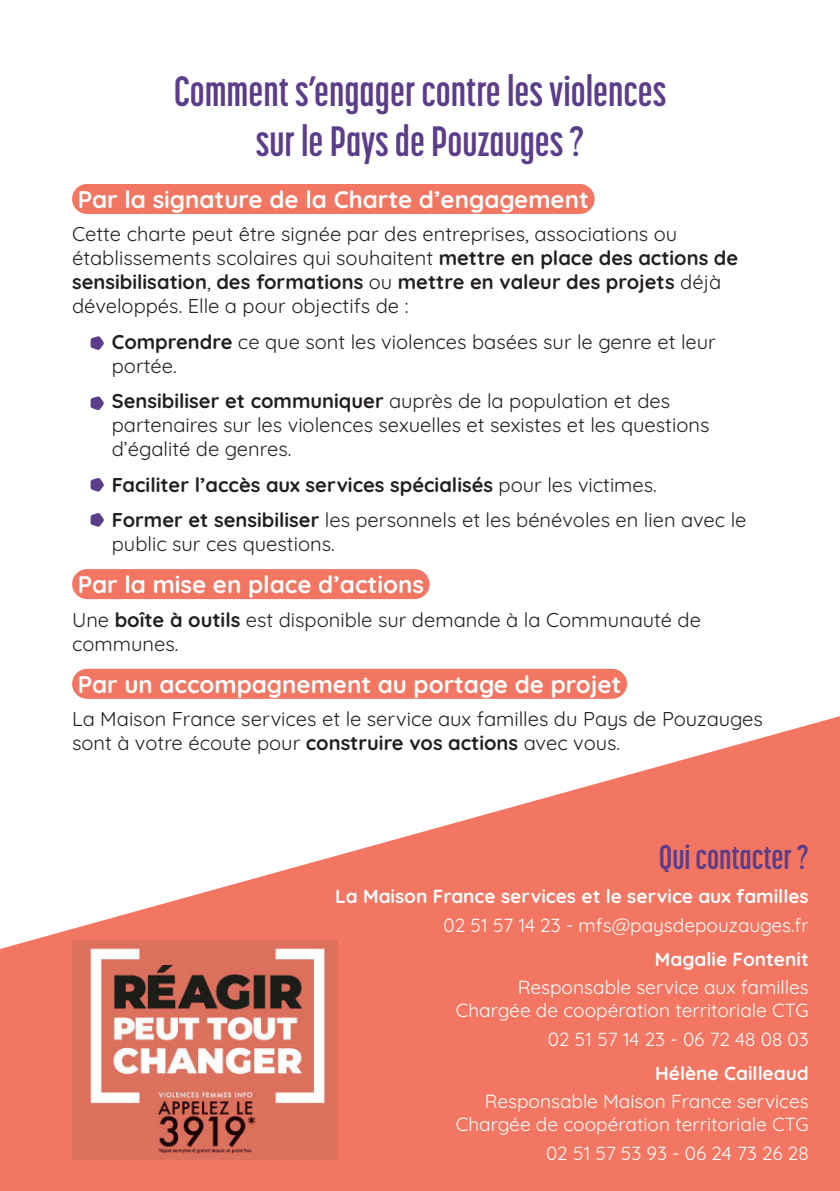
<style>
.page{position:relative;width:840px;height:1191px;background:#fff}
.page>*{position:absolute;margin:0;border:0;box-sizing:border-box;transform-origin:0 0}
.t1{font:700 42px/50.4px "Korolev Compressed";color:#5b3d8b;text-align:center}
.t2{font:700 34px "Korolev Compressed";color:#5b3d8b}
.t3{font:700 24px "Quicksand";color:#fff}
.t4{font:20px/24px "Quicksand";color:#231f20}
.t5{font:700 20px/35.4px "Quicksand";color:#231f20}
.t6{font:19px/22.8px "Quicksand";color:#fff;text-align:right}
.t7{font:700 19px "Quicksand";color:#fff}
.s1{font-weight:700}
.s2{font-weight:400}
</style>
<div class="page">
<svg style="left:0;top:716px;width:839px;height:475px;fill:#f37662"></svg>
<div style="left:72px;top:184px;width:522px;height:30px;background:#f37662;border-radius:15px"></div>
<svg style="left:90px;top:336px;width:14px;height:14px"></svg>
<svg style="left:90px;top:396px;width:14px;height:14px"></svg>
<svg style="left:90px;top:478px;width:14px;height:14px"></svg>
<svg style="left:90px;top:513px;width:14px;height:14px"></svg>
<div style="left:72px;top:569px;width:357px;height:30px;background:#f37662;border-radius:15px"></div>
<div style="left:72px;top:669px;width:554px;height:30px;background:#f37662;border-radius:15px"></div>
<img style="left:72px;top:940px;width:265px;height:219px">
<h1 class="t1" style="left:174px;top:67px;width:493px">Comment s’engager contre les violences sur le Pays de Pouzauges ?</h1>
<p class="t3" style="left:78px;top:189px;width:512px">Par la signature de la Charte d’engagement</p>
<p class="t4" style="left:72px;top:224px;width:667px">Cette charte peut être signée par des entreprises, associations ou établissements scolaires qui souhaitent <span class="s1">mettre en place des actions de sensibilisation</span>, <span class="s1">des formations</span> ou <span class="s1">mettre en valeur des projets</span> déjà développés. Elle a pour objectifs de :</p>
<p class="t4" style="left:112px;top:331px;width:605px"><span class="s1">Comprendre</span> ce que sont les violences basées sur le genre et leur portée.</p>
<p class="t4" style="left:112px;top:391px;width:598px"><span class="s1">Sensibiliser et communiquer</span> auprès de la population et des partenaires sur les violences sexuelles et sexistes et les questions d’égalité de genres.</p>
<p class="t5" style="left:112px;top:468px;width:635px">Faciliter l’accès aux services spécialisés <span class="s2">pour les victimes.<br></span>Former et sensibiliser <span class="s2">les personnels et les bénévoles en lien avec le</span></p>
<p class="t4" style="left:112px;top:533px;width:224px">public sur ces questions.</p>
<p class="t3" style="left:78px;top:574px;width:347px">Par la mise en place d’actions</p>
<p class="t4" style="left:72px;top:609px;width:630px">Une <span class="s1">boîte à outils</span> est disponible sur demande à la Communauté de communes.</p>
<p class="t3" style="left:78px;top:674px;width:545px">Par un accompagnement au portage de projet</p>
<p class="t4" style="left:72px;top:708px;width:691px">La Maison France services et le service aux familles du Pays de Pouzauges sont à votre écoute pour <span class="s1">construire vos actions</span> avec vous.</p>
<h2 class="t2" style="left:658px;top:840px;width:151px">Qui contacter ?</h2>
<p class="t7" style="left:335px;top:888px;width:475px">La Maison France services et le service aux familles</p>
<p class="t6" style="left:443px;top:915px;width:366px">02 51 57 14 23 - mfs@paysdepouzauges.fr</p>
<p class="t7" style="left:654px;top:951px;width:155px">Magalie Fontenit</p>
<p class="t6" style="left:455px;top:978px;width:354px">Responsable service aux familles<br>Chargée de coopération territoriale CTG</p>
<p class="t6" style="left:547px;top:1029px;width:262px">02 51 57 14 23 - 06 72 48 08 03</p>
<p class="t7" style="left:654px;top:1064px;width:155px">Hélène Cailleaud</p>
<p class="t6" style="left:455px;top:1091px;width:354px">Responsable Maison France services<br>Chargée de coopération territoriale CTG</p>
<p class="t6" style="left:545px;top:1143px;width:264px">02 51 57 53 93 - 06 24 73 26 28</p>
</div>
